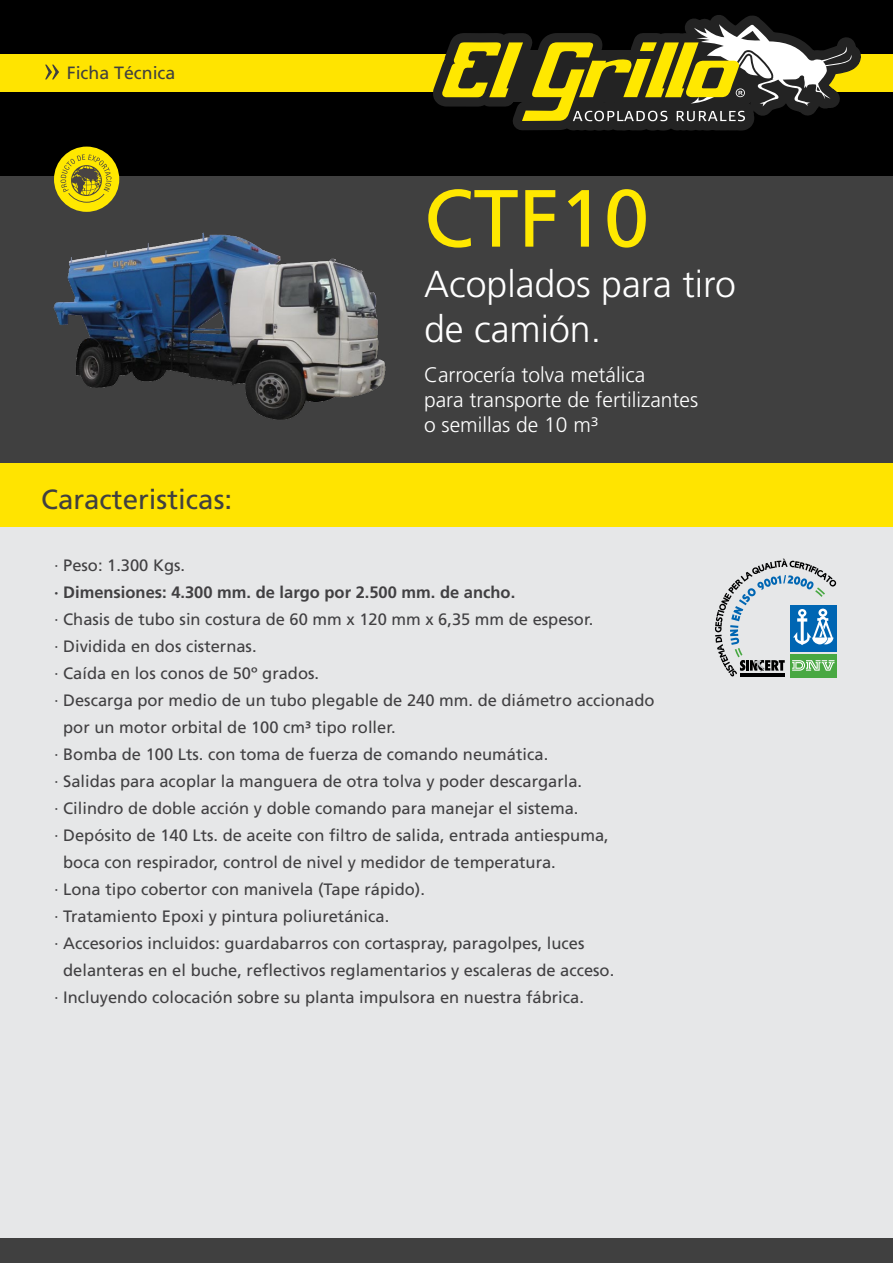
<style>
.page{position:relative;width:893px;height:1263px;background:#404040}
.page>*{position:absolute;margin:0;border:0;box-sizing:border-box;transform-origin:0 0}
.t1{font:81px "Frutiger";color:#ffe800}
.t2{font:300 37.5px/45px "Frutiger";color:#fff}
.t3{font:27.75px "Frutiger";color:#404040}
.t4{font:300 21px/25.2px "Frutiger";color:#fff}
.t5{font:17.7px "Frutiger";color:#404040}
.t6{font:16.5px "Frutiger";color:#414042}
.t7{font:700 16.5px "Frutiger";color:#414042}
</style>
<div class="page">
<div style="left:0;top:0;width:893px;height:176px;background:#000"></div>
<div style="left:0;top:54px;width:893px;height:38px;background:#ffe400"></div>
<svg style="left:433px;top:15px;width:421px;height:116px"></svg>
<svg style="left:45px;top:65px;width:14px;height:14px"></svg>
<div style="left:0;top:465px;width:893px;height:773px;background:#e6e7e8"></div>
<div style="left:0;top:464px;width:893px;height:62px;background:#ffe400"></div>
<div style="left:790px;top:654px;width:46px;height:23px;background:#48a842"></div>
<hr style="left:740px;top:673px;width:45px;height:4px;background:#000">
<svg style="left:715px;top:559px;width:121px;height:117px"></svg>
<img style="left:53px;top:232px;width:333px;height:188px">
<div style="left:54px;top:147px;width:65px;height:65px;background:#ffe800;border-radius:33px"></div>
<svg style="left:60px;top:154px;width:52px;height:49px"></svg>
<p class="t5" style="left:67px;top:62px;width:110px">Ficha Técnica</p>
<h3 class="t3" style="left:41px;top:483px;width:193px">Caracteristicas:</h3>
<h1 class="t1" style="left:424px;top:171px;width:227px">CTF10</h1>
<h2 class="t2" style="left:424px;top:262px;width:313px">Acoplados para tiro de camión.</h2>
<p class="t4" style="left:424px;top:362px;width:276px">Carrocería tolva metálica<br>para transporte de fertilizantes o semillas de 10 m³</p>
<p class="t6" style="left:54px;top:555px;width:133px">· Peso: 1.300 Kgs.</p>
<p class="t7" style="left:54px;top:582px;width:463px">· Dimensiones: 4.300 mm. de largo por 2.500 mm. de ancho.</p>
<p class="t6" style="left:54px;top:609px;width:541px">· Chasis de tubo sin costura de 60 mm x 120 mm x 6,35 mm de espesor.</p>
<p class="t6" style="left:54px;top:636px;width:204px">· Dividida en dos cisternas.</p>
<p class="t6" style="left:54px;top:663px;width:267px">· Caída en los conos de 50º grados.</p>
<p class="t6" style="left:54px;top:690px;width:602px">· Descarga por medio de un tubo plegable de 240 mm. de diámetro accionado</p>
<p class="t6" style="left:63px;top:717px;width:334px">por un motor orbital de 100 cm³ tipo roller.</p>
<p class="t6" style="left:54px;top:744px;width:496px">· Bomba de 100 Lts. con toma de fuerza de comando neumática.</p>
<p class="t6" style="left:54px;top:771px;width:530px">· Salidas para acoplar la manguera de otra tolva y poder descargarla.</p>
<p class="t6" style="left:54px;top:798px;width:526px">· Cilindro de doble acción y doble comando para manejar el sistema.</p>
<p class="t6" style="left:54px;top:825px;width:556px">· Depósito de 140 Lts. de aceite con filtro de salida, entrada antiespuma,</p>
<p class="t6" style="left:63px;top:852px;width:494px">boca con respirador, control de nivel y medidor de temperatura.</p>
<p class="t6" style="left:54px;top:879px;width:373px">· Lona tipo cobertor con manivela (Tape rápido).</p>
<p class="t6" style="left:54px;top:906px;width:337px">· Tratamiento Epoxi y pintura poliuretánica.</p>
<p class="t6" style="left:54px;top:933px;width:532px">· Accesorios incluidos: guardabarros con cortaspray, paragolpes, luces</p>
<p class="t6" style="left:63px;top:960px;width:553px">delanteras en el buche, reflectivos reglamentarios y escaleras de acceso.</p>
<p class="t6" style="left:54px;top:987px;width:531px">· Incluyendo colocación sobre su planta impulsora en nuestra fábrica.</p>
</div>
